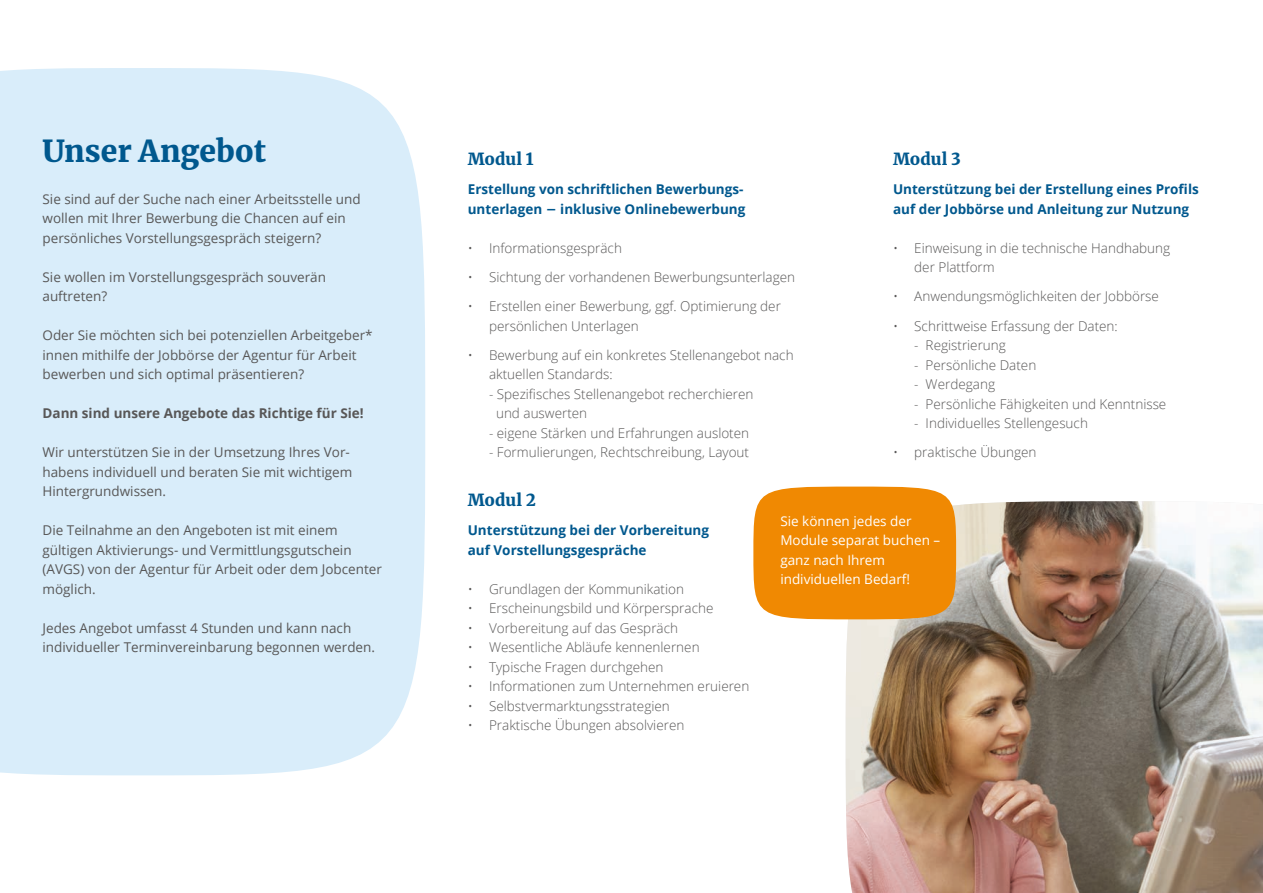
<style>
.page{position:relative;width:1263px;height:893px;background:#fff}
.page>*{position:absolute;margin:0;border:0;box-sizing:border-box;transform-origin:0 0}
.IB_H2_Titel-Überschr{font:900 30px "Merriweather";color:#00588e}
.IB_H4_Überschrift_11{font:900 16.5px "Merriweather";color:#00588e}
.IB_P_Fließtext_9_13{font:300 13.5px/19.5px "Open Sans";color:#585757}
.IB_P_Fließtext_9_13-2{font:13.5px/19.5px "Open Sans";color:#585757}
.IB_H5_Überschrift_9{font:700 13.5px/19.5px "Open Sans";color:#00588e}
.IB_P_Fließtext_9_13-3{font:13.5px/19.5px "Open Sans";color:#fff}
.IB_P_Fließtext_9_13-4{font:700 13.5px "Open Sans";color:#585757}
.s1{font-family:"Merriweather";font-weight:900}
</style>
<div class="page">
<div style="left:0;top:68px;width:425px;height:707px;background:#d9edfa"></div>
<img style="left:846px;top:501px;width:417px;height:392px">
<div style="left:753px;top:487px;width:203px;height:132px;background:#f08902;border-radius:50%"></div>
<h2 class="IB_H2_Titel-Überschr" style="left:43px;top:130px;width:225px">Unser Angebot</h2>
<p class="IB_P_Fließtext_9_13-2" style="left:43px;top:189px;width:320px">Sie sind auf der Suche nach einer Arbeitsstelle und</p>
<p class="IB_P_Fließtext_9_13-2" style="left:43px;top:208px;width:305px">wollen mit Ihrer Bewerbung die Chancen auf ein persönliches Vorstellungsgespräch steigern?</p>
<p class="IB_P_Fließtext_9_13-2" style="left:43px;top:267px;width:285px">Sie wollen im Vorstellungsgespräch souverän auftreten?</p>
<p class="IB_P_Fließtext_9_13-2" style="left:43px;top:325px;width:332px">Oder Sie möchten sich bei potenziellen Arbeitgeber* innen mithilfe der Jobbörse der Agentur für Arbeit bewerben und sich optimal präsentieren?</p>
<p class="IB_P_Fließtext_9_13-4" style="left:43px;top:404px;width:323px">Dann sind unsere Angebote das Richtige für Sie!</p>
<p class="IB_P_Fließtext_9_13-2" style="left:43px;top:442px;width:311px">Wir unterstützen Sie in der Umsetzung Ihres Vor&shy;habens individuell und beraten Sie mit wichtigem<br>Hintergrundwissen.</p>
<p class="IB_P_Fließtext_9_13-2" style="left:43px;top:520px;width:341px">Die Teilnahme an den Angeboten ist mit einem gültigen Aktivierungs- und Vermittlungsgutschein (AVGS) von der Agentur für Arbeit oder dem Jobcenter möglich.</p>
<p class="IB_P_Fließtext_9_13-2" style="left:43px;top:618px;width:334px">Jedes Angebot umfasst 4 Stunden und kann nach individueller Terminvereinbarung begonnen werden.</p>
<h4 class="IB_H4_Überschrift_11" style="left:468px;top:147px;width:67px">Modul 1</h4>
<h5 class="IB_H5_Überschrift_9" style="left:468px;top:179px;width:277px">Erstellung von schriftlichen Bewerbungs-</h5>
<h5 class="IB_H5_Überschrift_9" style="left:468px;top:199px;width:279px">unterlagen <span class="s1">–</span> inklusive Onlinebewerbung</h5>
<p class="IB_P_Fließtext_9_13" style="left:468px;top:238px;width:156px">• Informationsgespräch</p>
<p class="IB_P_Fließtext_9_13" style="left:468px;top:267px;width:329px">• Sichtung der vorhandenen Bewerbungsunterlagen</p>
<p class="IB_P_Fließtext_9_13" style="left:489px;top:296px;width:293px;text-indent:-21px">• Erstellen einer Bewerbung, ggf. Optimierung der persönlichen Unterlagen</p>
<p class="IB_P_Fließtext_9_13" style="left:489px;top:345px;width:306px;text-indent:-21px">• Bewerbung auf ein konkretes Stellenangebot nach aktuellen Standards:</p>
<p class="IB_P_Fließtext_9_13" style="left:496px;top:384px;width:259px;text-indent:-7px">- Spezifisches Stellenangebot recherchieren und auswerten</p>
<p class="IB_P_Fließtext_9_13" style="left:489px;top:423px;width:262px">- eigene Stärken und Erfahrungen ausloten</p>
<p class="IB_P_Fließtext_9_13" style="left:489px;top:442px;width:262px">- Formulierungen, Rechtschreibung, Layout</p>
<h4 class="IB_H4_Überschrift_11" style="left:468px;top:489px;width:70px">Modul 2</h4>
<h5 class="IB_H5_Überschrift_9" style="left:468px;top:520px;width:243px">Unterstützung bei der Vorbereitung auf Vorstellungsgespräche</h5>
<p class="IB_P_Fließtext_9_13" style="left:468px;top:579px;width:218px">• Grundlagen der Kommunikation</p>
<p class="IB_P_Fließtext_9_13" style="left:468px;top:598px;width:247px">• Erscheinungsbild und Körpersprache</p>
<p class="IB_P_Fließtext_9_13" style="left:468px;top:618px;width:212px">• Vorbereitung auf das Gespräch</p>
<p class="IB_P_Fließtext_9_13" style="left:468px;top:637px;width:233px">• Wesentliche Abläufe kennenlernen</p>
<p class="IB_P_Fließtext_9_13" style="left:468px;top:657px;width:197px">• Typische Fragen durchgehen</p>
<p class="IB_P_Fließtext_9_13" style="left:468px;top:676px;width:283px">• Informationen zum Unternehmen eruieren</p>
<p class="IB_P_Fließtext_9_13" style="left:468px;top:696px;width:204px">• Selbstvermarktungsstrategien</p>
<p class="IB_P_Fließtext_9_13" style="left:468px;top:715px;width:218px">• Praktische Übungen absolvieren</p>
<h4 class="IB_H4_Überschrift_11" style="left:893px;top:147px;width:70px">Modul 3</h4>
<h5 class="IB_H5_Überschrift_9" style="left:893px;top:179px;width:307px">Unterstützung bei der Erstellung eines Profils auf der Jobbörse und Anleitung zur Nutzung</h5>
<p class="IB_P_Fließtext_9_13" style="left:893px;top:238px;width:279px">• Einweisung in die technische Handhabung</p>
<p class="IB_P_Fließtext_9_13" style="left:914px;top:257px;width:82px">der Plattform</p>
<p class="IB_P_Fließtext_9_13" style="left:893px;top:286px;width:267px">• Anwendungsmöglichkeiten der Jobbörse</p>
<p class="IB_P_Fließtext_9_13" style="left:893px;top:316px;width:226px">• Schrittweise Erfassung der Daten:</p>
<p class="IB_P_Fließtext_9_13" style="left:914px;top:335px;width:93px">- Registrierung</p>
<p class="IB_P_Fließtext_9_13" style="left:914px;top:355px;width:124px">- Persönliche Daten</p>
<p class="IB_P_Fließtext_9_13" style="left:914px;top:374px;width:82px">- Werdegang</p>
<p class="IB_P_Fließtext_9_13" style="left:914px;top:394px;width:254px">- Persönliche Fähigkeiten und Kenntnisse</p>
<p class="IB_P_Fließtext_9_13" style="left:914px;top:413px;width:175px">- Individuelles Stellengesuch</p>
<p class="IB_P_Fließtext_9_13" style="left:893px;top:442px;width:145px">• praktische Übungen</p>
<p class="IB_P_Fließtext_9_13-3" style="left:780px;top:511px;width:161px">Sie können jedes der<br>Module separat buchen – ganz nach Ihrem individuellen Bedarf!</p>
</div>
